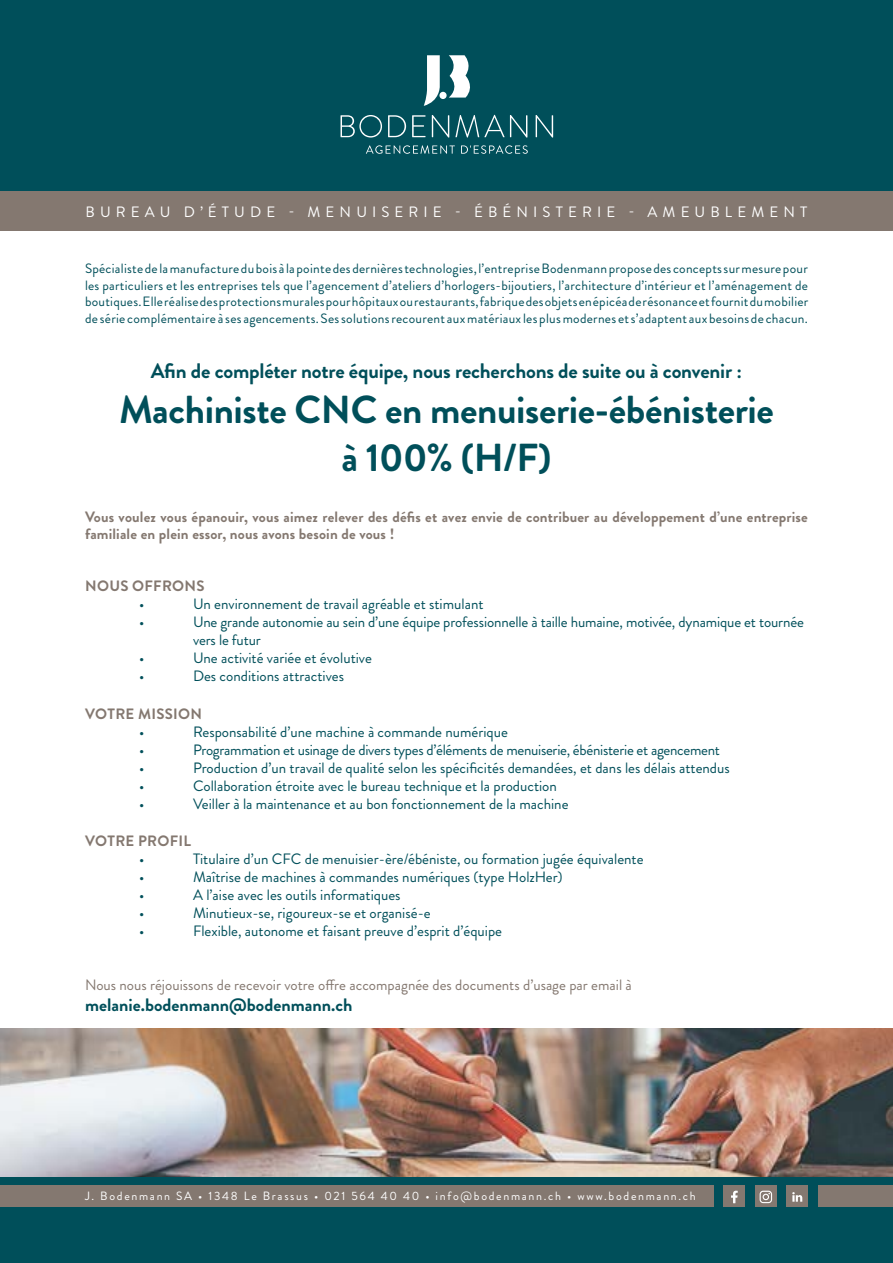
<style>
.page{position:relative;width:893px;height:1263px;background:#fff}
.page>*{position:absolute;margin:0;border:0;box-sizing:border-box;transform-origin:0 0}
.t1{font:700 39px/48px "Brandon Grotesque";letter-spacing:-.01em;color:#004f5a;text-align:center}
.t2{font:700 21px "Brandon Grotesque";letter-spacing:-.01em;color:#004f5a}
.t3{font:700 18px "Brandon Grotesque";color:#004f5a}
.t4{font:15px/18px "Brandon Grotesque";color:#004f5a}
.t5{font:700 15px/16.5px "Brandon Grotesque";letter-spacing:.01em;color:#847870}
.t6{font:15px "Brandon Grotesque";letter-spacing:-.02em;color:#004f5a}
.t7{font:15px "Brandon Grotesque";color:#847870}
.t8{font:15px "Brandon Grotesque";letter-spacing:.34em;color:#fff}
.t9{font:13.5px/16.5px "Brandon Grotesque";letter-spacing:.02em;color:#004f5a;text-align:justify}
.t10{font:12px "Brandon Grotesque";letter-spacing:.14em;color:#fff}
</style>
<div class="page">
<div style="left:0;top:1029px;width:893px;height:234px;background:#004f5a"></div>
<div style="left:0;top:0;width:893px;height:204px;background:#004f5a"></div>
<div style="left:0;top:1185px;width:713px;height:22px;background:#847870"></div>
<div style="left:818px;top:1185px;width:75px;height:22px;background:#847870"></div>
<div style="left:724px;top:1185px;width:21px;height:22px;background:#847870"></div>
<svg style="left:731px;top:1191px;width:7px;height:12px"></svg>
<div style="left:755px;top:1185px;width:21px;height:22px;background:#847870"></div>
<svg style="left:760px;top:1191px;width:12px;height:12px"></svg>
<div style="left:787px;top:1185px;width:21px;height:22px;background:#847870"></div>
<svg style="left:792px;top:1192px;width:10px;height:10px"></svg>
<div style="left:0;top:191px;width:893px;height:40px;background:#847870"></div>
<img style="left:0;top:1029px;width:893px;height:148px">
<svg style="left:341px;top:115px;width:41px;height:23px"></svg>
<svg style="left:388px;top:115px;width:18px;height:22px"></svg>
<svg style="left:412px;top:115px;width:13px;height:22px"></svg>
<svg style="left:432px;top:115px;width:17px;height:23px"></svg>
<svg style="left:455px;top:115px;width:72px;height:23px"></svg>
<svg style="left:536px;top:115px;width:17px;height:23px"></svg>
<svg style="left:366px;top:145px;width:89px;height:9px"></svg>
<svg style="left:461px;top:145px;width:67px;height:9px"></svg>
<div style="left:439px;top:92px;width:8px;height:7px;background:#fff;border-radius:50%"></div>
<svg style="left:449px;top:55px;width:21px;height:43px"></svg>
<svg style="left:424px;top:55px;width:16px;height:51px"></svg>
<p class="t8" style="left:86px;top:202px;width:723px">BUREAU D’ÉTUDE - MENUISERIE - ÉBÉNISTERIE - AMEUBLEMENT</p>
<p class="t9" style="left:85px;top:260px;width:725px">Spécialiste de la manufacture du bois à la pointe des dernières technologies, l’entreprise Bodenmann propose des concepts sur mesure pour les particuliers et les entreprises tels que l’agencement d’ateliers d’horlogers-bijoutiers, l’architecture d’intérieur et l’aménagement de boutiques. Elle réalise des protections murales pour hôpitaux ou restaurants, fabrique des objets en épicéa de résonance et fournit du mobilier de série complémentaire à ses agencements. Ses solutions recourent aux matériaux les plus modernes et s’adaptent aux besoins de chacun.</p>
<h2 class="t2" style="left:151px;top:356px;width:593px">Afin de compléter notre équipe, nous recherchons de suite ou à convenir :</h2>
<h1 class="t1" style="left:119px;top:386px;width:656px">Machiniste CNC en menuiserie-ébénisterie à 100% (H/F)</h1>
<p class="t5" style="left:85px;top:509px;width:724px">Vous voulez vous épanouir, vous aimez relever des défis et avez envie de contribuer au développement d’une entreprise familiale en plein essor, nous avons besoin de vous !</p>
<p class="t5" style="left:85px;top:578px;width:121px">NOUS OFFRONS</p>
<p class="t4" style="left:139px;top:595px;width:7px">•</p>
<p class="t4" style="left:193px;top:595px;width:292px">Un environnement de travail agréable et stimulant</p>
<p class="t4" style="left:139px;top:613px;width:7px">•</p>
<p class="t4" style="left:193px;top:613px;width:612px">Une grande autonomie au sein d’une équipe professionnelle à taille humaine, motivée, dynamique et tournée vers le futur</p>
<p class="t4" style="left:139px;top:649px;width:7px">•</p>
<p class="t4" style="left:193px;top:649px;width:180px">Une activité variée et évolutive</p>
<p class="t4" style="left:139px;top:667px;width:7px">•</p>
<p class="t4" style="left:193px;top:667px;width:152px">Des conditions attractives</p>
<p class="t5" style="left:85px;top:705px;width:119px">VOTRE MISSION</p>
<p class="t4" style="left:139px;top:723px;width:7px">•</p>
<p class="t4" style="left:193px;top:723px;width:316px">Responsabilité d’une machine à commande numérique</p>
<p class="t4" style="left:139px;top:741px;width:7px">•</p>
<p class="t6" style="left:193px;top:739px;width:529px">Programmation et usinage de divers types d’éléments de menuiserie, ébénisterie et agencement</p>
<p class="t4" style="left:139px;top:759px;width:7px">•</p>
<p class="t4" style="left:193px;top:759px;width:538px">Production d’un travail de qualité selon les spécificités demandées, et dans les délais attendus</p>
<p class="t4" style="left:139px;top:777px;width:7px">•</p>
<p class="t4" style="left:193px;top:777px;width:365px">Collaboration étroite avec le bureau technique et la production</p>
<p class="t4" style="left:139px;top:795px;width:7px">•</p>
<p class="t4" style="left:193px;top:795px;width:377px">Veiller à la maintenance et au bon fonctionnement de la machine</p>
<p class="t5" style="left:85px;top:833px;width:108px">VOTRE PROFIL</p>
<p class="t4" style="left:139px;top:850px;width:7px">•</p>
<p class="t4" style="left:193px;top:850px;width:452px">Titulaire d’un CFC de menuisier-ère/ébéniste, ou formation jugée équivalente</p>
<p class="t4" style="left:139px;top:868px;width:7px">•</p>
<p class="t4" style="left:193px;top:868px;width:371px">Maîtrise de machines à commandes numériques (type HolzHer)</p>
<p class="t4" style="left:139px;top:886px;width:7px">•</p>
<p class="t4" style="left:193px;top:886px;width:209px">A l’aise avec les outils informatiques</p>
<p class="t4" style="left:139px;top:904px;width:7px">•</p>
<p class="t4" style="left:193px;top:904px;width:239px">Minutieux-se, rigoureux-se et organisé-e</p>
<p class="t4" style="left:139px;top:922px;width:7px">•</p>
<p class="t4" style="left:193px;top:922px;width:311px">Flexible, autonome et faisant preuve d’esprit d’équipe</p>
<p class="t7" style="left:85px;top:975px;width:548px">Nous nous réjouissons de recevoir votre offre accompagnée des documents d’usage par email à</p>
<p class="t3" style="left:85px;top:992px;width:269px">melanie.bodenmann@bodenmann.ch</p>
<p class="t10" style="left:85px;top:1188px;width:612px">J. Bodenmann SA • 1348 Le Brassus • 021 564 40 40 • info@bodenmann.ch • www.bodenmann.ch</p>
</div>
